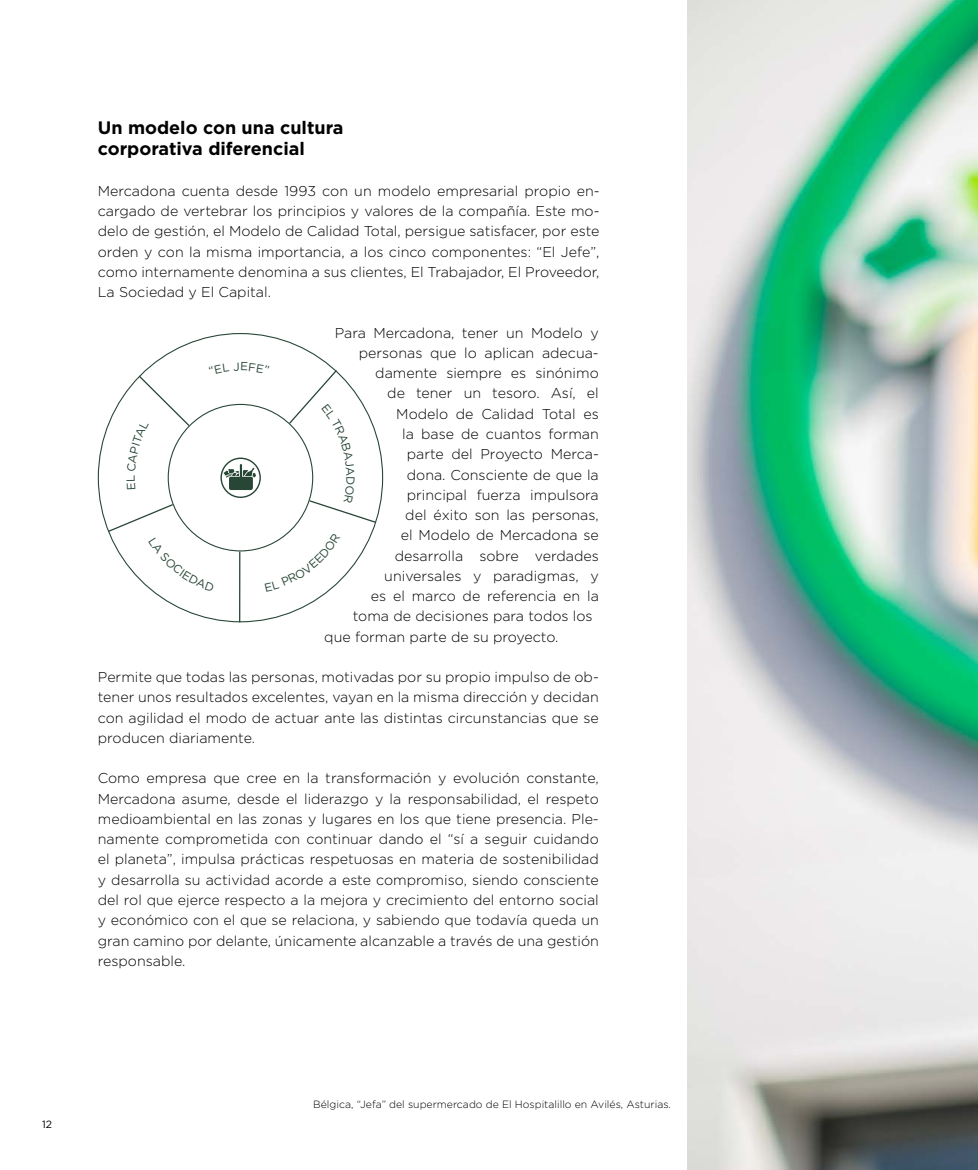
<style>
.page{position:relative;width:978px;height:1170px;background:#fff}
.page>*{position:absolute;margin:0;border:0;box-sizing:border-box;transform-origin:0 0}
.t1{font:700 18px/21px "Gotham Pro";color:#000}
.t2{font:300 14.25px/20.2px "Gotham Pro";color:#000;text-align:justify}
.t3{font:300 10.5px "Gotham Pro";color:#000}
.t4{font:10.5px "Gotham Pro";color:#000}
</style>
<div class="page">
<img style="left:687px;top:0;width:291px;height:1169px">
<svg style="left:97px;top:333px;width:287px;height:290px"></svg>
<svg style="left:98px;top:351px;width:285px;height:240px"></svg>
<p class="t1" style="left:98px;top:117px;width:247px">Un modelo con una cultura corporativa diferencial</p>
<p class="t2" style="left:98px;top:181px;width:503px">Mercadona cuenta desde 1993 con un modelo empresarial propio en&shy;cargado de vertebrar los principios y valores de la compañía. Este mo&shy;delo de gestión, el Modelo de Calidad Total, persigue satisfacer, por este orden y con la misma importancia, a los cinco componentes: “El Jefe”, como internamente denomina a sus clientes, El Trabajador, El Proveedor, La Sociedad y El Capital.</p>
<p class="t2" style="left:335px;top:322px;width:265px">Para Mercadona, tener un Modelo y</p>
<p class="t2" style="left:359px;top:343px;width:241px">personas que lo aplican adecua-</p>
<p class="t2" style="left:375px;top:363px;width:225px">damente siempre es sinónimo</p>
<p class="t2" style="left:387px;top:383px;width:213px">de tener un tesoro. Así, el</p>
<p class="t2" style="left:396px;top:403px;width:204px">Modelo de Calidad Total es</p>
<p class="t2" style="left:402px;top:424px;width:198px">la base de cuantos forman</p>
<p class="t2" style="left:407px;top:444px;width:194px">parte del Proyecto Merca-</p>
<p class="t2" style="left:407px;top:464px;width:193px">dona. Consciente de que la</p>
<p class="t2" style="left:407px;top:484px;width:194px">principal fuerza impulsora</p>
<p class="t2" style="left:405px;top:505px;width:195px">del éxito son las personas,</p>
<p class="t2" style="left:401px;top:525px;width:199px">el Modelo de Mercadona se</p>
<p class="t2" style="left:395px;top:545px;width:206px">desarrolla sobre verdades</p>
<p class="t2" style="left:384px;top:565px;width:216px">universales y paradigmas, y</p>
<p class="t2" style="left:371px;top:586px;width:230px">es el marco de referencia en la</p>
<p class="t2" style="left:353px;top:606px;width:241px">toma de decisiones para todos los</p>
<p class="t2" style="left:324px;top:626px;width:236px">que forman parte de su proyecto.</p>
<p class="t2" style="left:98px;top:667px;width:502px">Permite que todas las personas, motivadas por su propio impulso de ob&shy;tener unos resultados excelentes, vayan en la misma dirección y decidan con agilidad el modo de actuar ante las distintas circunstancias que se producen diariamente.</p>
<p class="t2" style="left:98px;top:768px;width:503px">Como empresa que cree en la transformación y evolución constante, Mercadona asume, desde el liderazgo y la responsabilidad, el respeto medioambiental en las zonas y lugares en los que tiene presencia. Ple&shy;namente comprometida con continuar dando el “sí a seguir cuidando el planeta”, impulsa prácticas respetuosas en materia de sostenibilidad y desarrolla su actividad acorde a este compromiso, siendo consciente del rol que ejerce respecto a la mejora y crecimiento del entorno social y económico con el que se relaciona, y sabiendo que todavía queda un gran camino por delante, únicamente alcanzable a través de una gestión responsable.</p>
<p class="t4" style="left:42px;top:1118px;width:12px">12</p>
<p class="t3" style="left:313px;top:1098px;width:359px">Bélgica, “Jefa” del supermercado de El Hospitalillo en Avilés, Asturias.</p>
</div>
